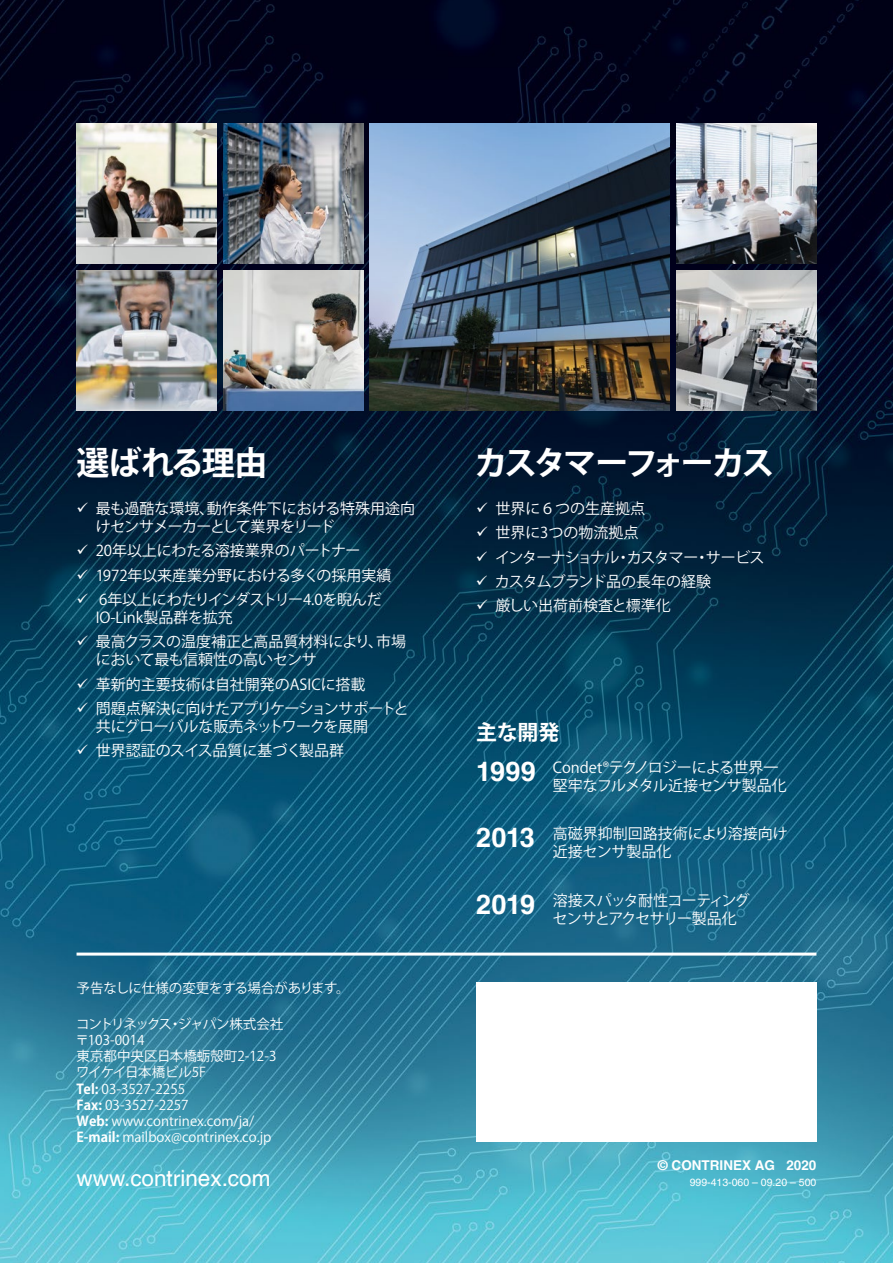
<style>
.page{position:relative;width:893px;height:1263px;background:#fff}
.page>*{position:absolute;margin:0;border:0;box-sizing:border-box;transform-origin:0 0}
.t1{font:700 33px "Koz Go Pro";letter-spacing:-.095em;color:#fff}
.t2{font:22.5px "Switzerland Plain";color:#fff}
.t3{font:700 21px "Koz Go Pro";color:#fff}
.t4{font:15px/24.3px "Koz Go Pro";letter-spacing:-.01em;color:#fff}
.t5{font:15px/18px "Koz Go Pro";letter-spacing:-.05em;color:#fff}
.t6{font:13.5px/16.2px "Koz Go Pro";color:#fff}
.t7{font:13.5px "Koz Go Pro";letter-spacing:-.02em;color:#fff}
.t8{font:700 13.5px "Switzerland";color:#fff}
.t9{font:10.5px "Switzerland Plain";color:#fff}
.s1{font-family:"Switzerland";font-weight:700;font-size:27px}
.s2{font-weight:700}
</style>
<div class="page">
<img style="left:0;top:0;width:893px;height:1263px">
<div style="left:476px;top:982px;width:340px;height:159px;background:#fff"></div>
<hr style="left:77px;top:952px;width:739px;height:3px;background:#fff">
<img style="left:77px;top:123px;width:140px;height:141px">
<img style="left:223px;top:123px;width:141px;height:141px">
<img style="left:77px;top:270px;width:140px;height:140px">
<img style="left:223px;top:270px;width:141px;height:140px">
<img style="left:676px;top:123px;width:140px;height:141px">
<img style="left:676px;top:270px;width:140px;height:140px">
<img style="left:370px;top:123px;width:300px;height:287px">
<svg style="left:477px;top:502px;width:10px;height:10px"></svg>
<svg style="left:477px;top:526px;width:10px;height:10px"></svg>
<svg style="left:477px;top:551px;width:10px;height:10px"></svg>
<svg style="left:477px;top:575px;width:10px;height:10px"></svg>
<svg style="left:477px;top:600px;width:10px;height:9px"></svg>
<svg style="left:78px;top:502px;width:10px;height:10px"></svg>
<svg style="left:78px;top:544px;width:10px;height:10px"></svg>
<svg style="left:78px;top:569px;width:10px;height:10px"></svg>
<svg style="left:78px;top:593px;width:10px;height:10px"></svg>
<svg style="left:78px;top:636px;width:10px;height:9px"></svg>
<svg style="left:78px;top:678px;width:10px;height:10px"></svg>
<svg style="left:78px;top:702px;width:10px;height:10px"></svg>
<svg style="left:78px;top:745px;width:10px;height:10px"></svg>
<h1 class="t1" style="left:77px;top:442px;width:193px">選ばれる理由</h1>
<h1 class="t1" style="left:475px;top:442px;width:301px">カスタマーフォーカス</h1>
<p class="t4" style="left:495px;top:496px;width:271px">世界に６つの生産拠点<br>世界に3つの物流拠点<br>インターナショナル・カスタマー・サービスカスタムブランド品の長年の経験<br>厳しい出荷前検査と標準化</p>
<p class="t4" style="left:96px;top:500px;width:321px;line-height:18px">最も過酷な環境、動作条件下における特殊用途向けセンサメーカーとして業界をリード</p>
<p class="t4" style="left:96px;top:539px;width:297px">20年以上にわたる溶接業界のパートナー<br>1972年以来産業分野における多くの採用実績<br>6年以上にわたりインダストリー4.0を睨んだ</p>
<p class="t4" style="left:96px;top:606px;width:312px">IO-Link製品群を拡充<br>最高クラスの温度補正と高品質材料により、市場</p>
<p class="t4" style="left:96px;top:648px;width:315px">において最も信頼性の高いセンサ<br>革新的主要技術は自社開発のASICに搭載<br>問題点解決に向けたアプリケーションサポートと</p>
<p class="t4" style="left:96px;top:715px;width:274px">共にグローバルな販売ネットワークを展開世界認証のスイス品質に基づく製品群</p>
<h3 class="t3" style="left:476px;top:718px;width:85px">主な開発</h3>
<p class="t4" style="left:553px;top:759px;width:236px;line-height:18px;text-indent:-77px"><span class="s1">1999</span> Condet®テクノロジーによる世界一堅牢なフルメタル近接センサ製品化</p>
<p class="t4" style="left:553px;top:825px;width:236px;line-height:18px;text-indent:-77px"><span class="s1">2013</span> 高磁界抑制回路技術により溶接向け近接センサ製品化</p>
<p class="t7" style="left:77px;top:979px;width:275px">予告なしに仕様の変更をする場合があります。</p>
<p class="t6" style="left:75px;top:1016px;width:209px">コントリネックス・ジャパン株式会社〒103-0014<br>東京都中央区日本橋蛎殻町2-12-3ワイケイ日本橋ビル5F<br><span class="s2">Tel:</span> 03-3527-2255<br><span class="s2">Fax:</span> 03-3527-2257<br><span class="s2">Web:</span> www.contrinex.com/ja/<br><span class="s2">E-mail:</span> mailbox@contrinex.co.jp</p>
<h2 class="t2" style="left:77px;top:1165px;width:195px">www.contrinex.com</h2>
<p class="t5" style="left:553px;top:891px;width:199px;text-indent:-76px"><span class="s1">2019</span> 溶接スパッタ耐性コーティングセンサとアクセサリー製品化</p>
<p class="t8" style="left:658px;top:1157px;width:160px">© CONTRINEX AG 2020</p>
<p class="t9" style="left:690px;top:1176px;width:128px">999-413-060 – 09.20 – 500</p>
</div>
